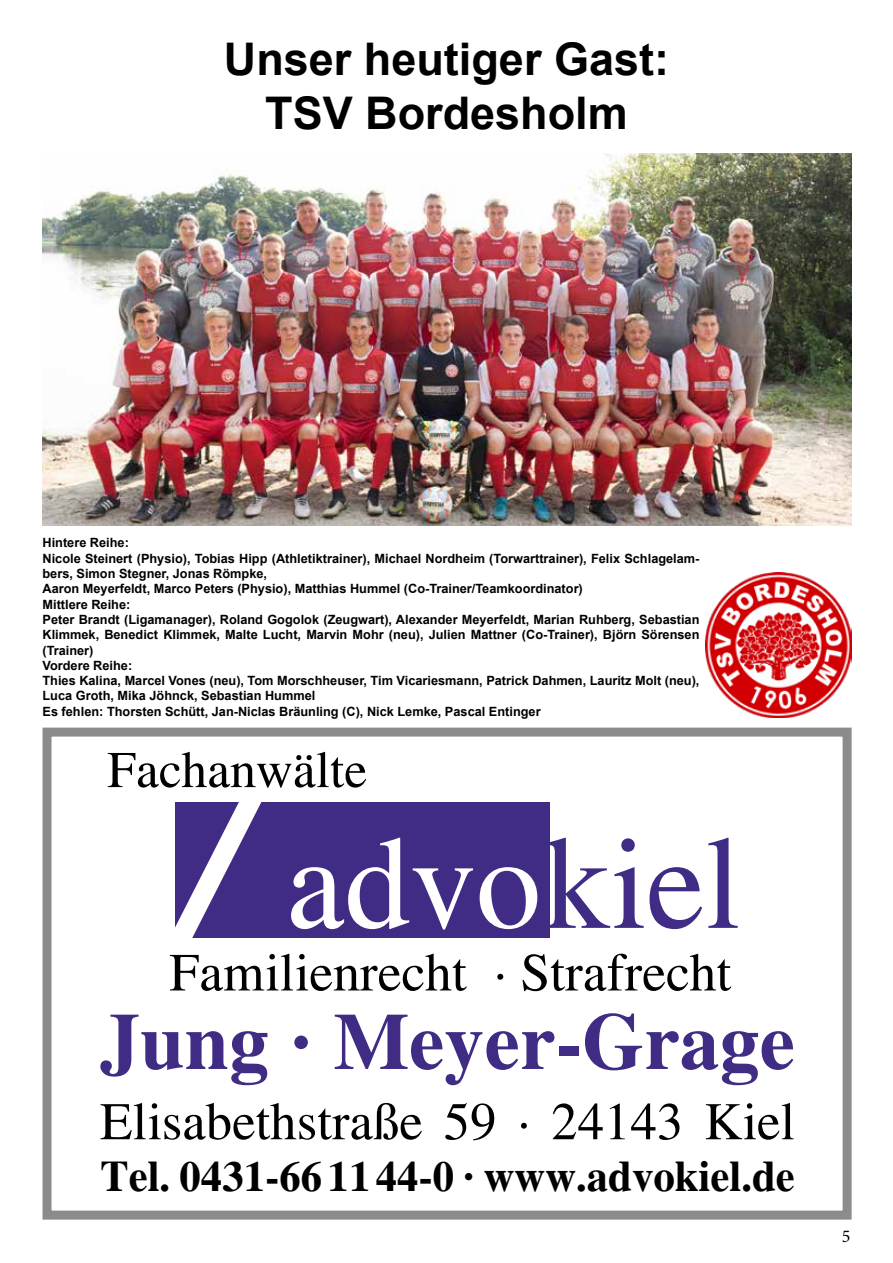
<style>
.page{position:relative;width:893px;height:1263px;background:#fff}
.page>*{position:absolute;margin:0;border:0;box-sizing:border-box;transform-origin:0 0}
.t1{font:131.25px "Times";color:#fff}
.t2{font:700 79.95px "Times";color:#402c85}
.t3{font:53.55px "Times";color:#000}
.t4{font:52.8px "Times";color:#000}
.t5{font:51.3px "Times";color:#000}
.t6{font:700 45px/54px "Arial";color:#000;text-align:center}
.t7{font:700 42.75px "Times";color:#000}
.t8{font:18px "Minion Pro";color:#000}
.t9{font:700 12.75px/15.3px "Arial";color:#000}
.s1{color:#402c85}
</style>
<div class="page">
<div style="left:43px;top:728px;width:809px;height:491px;border:9px solid #8a8b8d"></div>
<div style="left:175px;top:802px;width:374px;height:136px;background:#402c85"></div>
<svg style="left:175px;top:802px;width:87px;height:136px"></svg>
<img style="left:43px;top:154px;width:809px;height:371px">
<img style="left:705px;top:572px;width:146px;height:146px">
<h3 class="t6" style="left:224px;top:33px;width:447px">Unser heutiger Gast:<br>TSV Bordesholm</h3>
<p class="t9" style="left:43px;top:535px;width:658px">Hintere Reihe:<br>Nicole Steinert (Physio), Tobias Hipp (Athletiktrainer), Michael Nordheim (Torwarttrainer), Felix Schlagelam&shy;bers, Simon Stegner, Jonas Römpke,<br>Aaron Meyerfeldt, Marco Peters (Physio), Matthias Hummel (Co-Trainer/Teamkoordinator)<br>Mittlere Reihe:<br>Peter Brandt (Ligamanager), Roland Gogolok (Zeugwart), Alexander Meyerfeldt, Marian Ruhberg, Sebastian Klimmek, Benedict Klimmek, Malte Lucht, Marvin Mohr (neu), Julien Mattner (Co-Trainer), Björn Sörensen (Trainer)<br>Vordere Reihe:<br>Thies Kalina, Marcel Vones (neu), Tom Morschheuser, Tim Vicariesmann, Patrick Dahmen, Lauritz Molt (neu), Luca Groth, Mika Jöhnck, Sebastian Hummel<br>Es fehlen: Thorsten Schütt, Jan-Niclas Bräunling (C), Nick Lemke, Pascal Entinger</p>
<h3 class="t5" style="left:107px;top:739px;width:261px">Fachanwälte</h3>
<h1 class="t1" style="left:286px;top:806px;width:456px">advo<span class="s1">kiel</span></h1>
<h3 class="t3" style="left:170px;top:940px;width:563px">Familienrecht ∙ Strafrecht</h3>
<h2 class="t2" style="left:100px;top:992px;width:696px">Jung ∙ Meyer-Grage</h2>
<h3 class="t4" style="left:100px;top:1090px;width:696px">Elisabethstraße 59 ∙ 24143 Kiel</h3>
<h3 class="t7" style="left:100px;top:1150px;width:696px">Tel. 0431-661144-0 ∙ www.advokiel.de</h3>
<h3 class="t8" style="left:842px;top:1224px;width:10px">5</h3>
</div>
